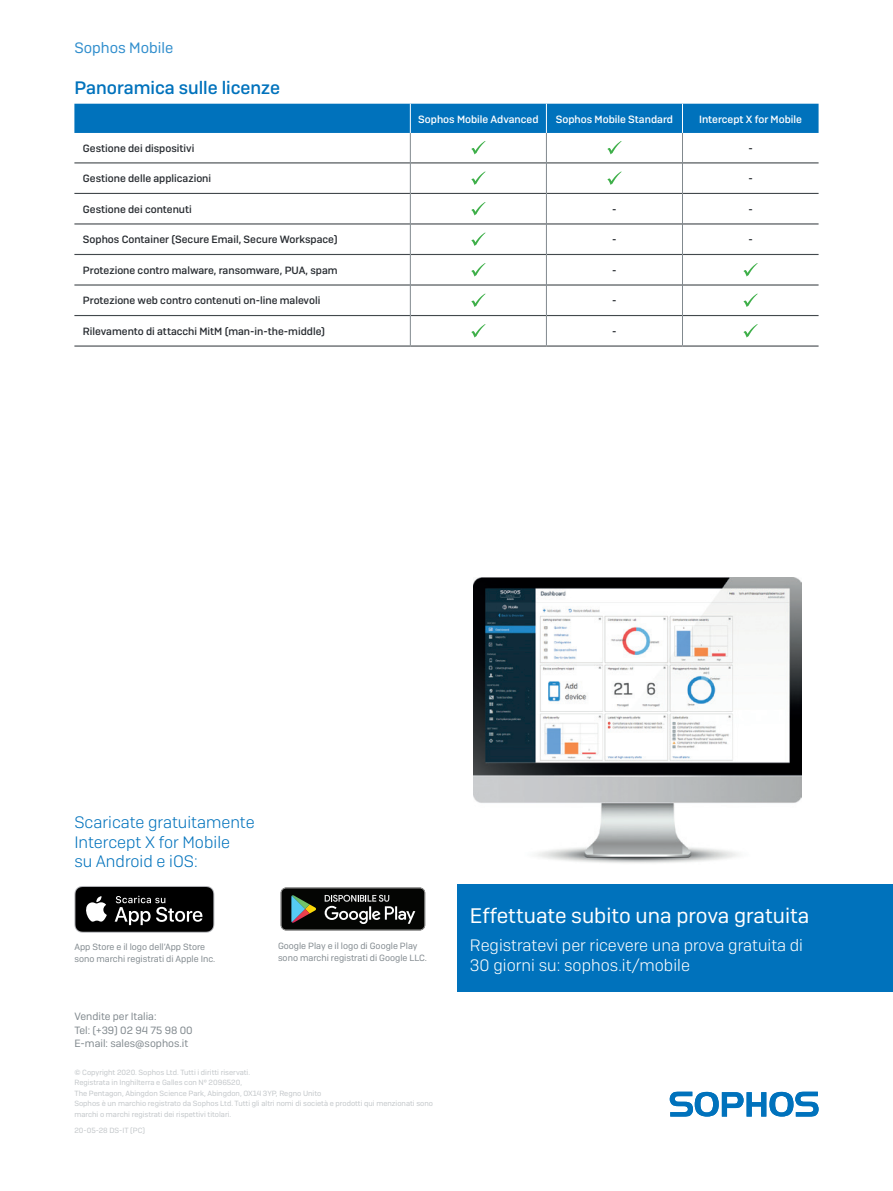
<style>
.page{position:relative;width:893px;height:1191px;background:#fff}
.page>*{position:absolute;margin:0;border:0;box-sizing:border-box;transform-origin:0 0}
.CTA_Heading{font:21px "Sophos Sans";color:#fff}
.Subheading_1{font:500 18px "Sophos Sans";color:#0072bc}
.CTA_Copy{font:300 16.5px/19.5px "Sophos Sans";color:#fff}
.CTA_Copy-2{font:300 16.5px/19.5px "Sophos Sans";color:#0072bc}
.t1{font:15px "Sophos Sans";color:#308ecd}
.Table_Left_Column{font:500 10.5px "Sophos Sans";color:#282c31}
.Table_Header{font:500 10.5px "Sophos Sans";color:#fff}
.Sales_Address{font:10.5px "Sophos Sans";color:#81898e}
.Note{font:9px/12px "Sophos Sans";color:#81898e}
.Copyright{font:7.5px/10.5px "Sophos Sans";color:#c2c6c9}
.Job_No__and_Version{font:7.5px "Sophos Sans";color:#c2c6c9}
</style>
<div class="page">
<div style="left:457px;top:884px;width:436px;height:107px;background:#0072bc"></div>
<hr style="left:74px;top:162px;width:336px;height:1px;background:#43494d">
<hr style="left:411px;top:162px;width:135px;height:1px;background:#43494d">
<hr style="left:547px;top:162px;width:135px;height:1px;background:#43494d">
<hr style="left:411px;top:193px;width:135px;height:1px;background:#43494d">
<hr style="left:547px;top:193px;width:135px;height:1px;background:#43494d">
<hr style="left:411px;top:223px;width:135px;height:1px;background:#43494d">
<hr style="left:547px;top:223px;width:135px;height:1px;background:#43494d">
<hr style="left:411px;top:254px;width:135px;height:1px;background:#43494d">
<hr style="left:547px;top:254px;width:135px;height:1px;background:#43494d">
<hr style="left:411px;top:284px;width:135px;height:1px;background:#43494d">
<hr style="left:547px;top:284px;width:135px;height:1px;background:#43494d">
<hr style="left:411px;top:315px;width:135px;height:1px;background:#43494d">
<hr style="left:547px;top:315px;width:135px;height:1px;background:#43494d">
<hr style="left:410px;top:345px;width:136px;height:1px;background:#43494d">
<hr style="left:546px;top:345px;width:136px;height:1px;background:#43494d">
<hr style="left:683px;top:162px;width:136px;height:1px;background:#43494d">
<hr style="left:74px;top:193px;width:336px;height:1px;background:#43494d">
<hr style="left:683px;top:193px;width:136px;height:1px;background:#43494d">
<hr style="left:74px;top:223px;width:336px;height:1px;background:#43494d">
<hr style="left:683px;top:223px;width:136px;height:1px;background:#43494d">
<hr style="left:74px;top:254px;width:336px;height:1px;background:#43494d">
<hr style="left:683px;top:254px;width:136px;height:1px;background:#43494d">
<hr style="left:74px;top:284px;width:336px;height:1px;background:#43494d">
<hr style="left:683px;top:284px;width:136px;height:1px;background:#43494d">
<hr style="left:74px;top:315px;width:336px;height:1px;background:#43494d">
<hr style="left:683px;top:315px;width:136px;height:1px;background:#43494d">
<hr style="left:74px;top:345px;width:336px;height:1px;background:#43494d">
<hr style="left:682px;top:345px;width:137px;height:1px;background:#43494d">
<hr style="left:410px;top:133px;width:1px;height:30px;background:#81898e">
<hr style="left:546px;top:133px;width:1px;height:30px;background:#81898e">
<hr style="left:682px;top:133px;width:1px;height:30px;background:#81898e">
<hr style="left:410px;top:163px;width:1px;height:30px;background:#81898e">
<hr style="left:546px;top:163px;width:1px;height:30px;background:#81898e">
<hr style="left:682px;top:163px;width:1px;height:30px;background:#81898e">
<hr style="left:410px;top:193px;width:1px;height:31px;background:#81898e">
<hr style="left:546px;top:193px;width:1px;height:31px;background:#81898e">
<hr style="left:682px;top:193px;width:1px;height:31px;background:#81898e">
<hr style="left:410px;top:224px;width:1px;height:30px;background:#81898e">
<hr style="left:546px;top:224px;width:1px;height:30px;background:#81898e">
<hr style="left:682px;top:224px;width:1px;height:30px;background:#81898e">
<hr style="left:410px;top:254px;width:1px;height:31px;background:#81898e">
<hr style="left:546px;top:254px;width:1px;height:31px;background:#81898e">
<hr style="left:682px;top:254px;width:1px;height:31px;background:#81898e">
<hr style="left:410px;top:285px;width:1px;height:30px;background:#81898e">
<hr style="left:546px;top:285px;width:1px;height:30px;background:#81898e">
<hr style="left:682px;top:285px;width:1px;height:30px;background:#81898e">
<hr style="left:410px;top:315px;width:1px;height:30px;background:#81898e">
<hr style="left:546px;top:315px;width:1px;height:30px;background:#81898e">
<hr style="left:682px;top:315px;width:1px;height:30px;background:#81898e">
<div style="left:74px;top:104px;width:745px;height:29px;background:#0072bc"></div>
<svg style="left:471px;top:141px;width:14px;height:13px"></svg>
<svg style="left:607px;top:141px;width:15px;height:13px"></svg>
<svg style="left:471px;top:171px;width:14px;height:14px"></svg>
<svg style="left:607px;top:171px;width:15px;height:14px"></svg>
<svg style="left:471px;top:202px;width:14px;height:13px"></svg>
<svg style="left:471px;top:232px;width:14px;height:14px"></svg>
<svg style="left:471px;top:263px;width:14px;height:13px"></svg>
<svg style="left:743px;top:263px;width:15px;height:13px"></svg>
<svg style="left:471px;top:293px;width:14px;height:14px"></svg>
<svg style="left:743px;top:293px;width:15px;height:14px"></svg>
<svg style="left:471px;top:324px;width:14px;height:13px"></svg>
<svg style="left:743px;top:324px;width:15px;height:13px"></svg>
<svg style="left:280px;top:891px;width:146px;height:40px"></svg>
<svg style="left:281px;top:887px;width:144px;height:43px;background:#2f322f"></svg>
<img style="left:474px;top:577px;width:328px;height:286px">
<svg style="left:74px;top:886px;width:140px;height:46px;background:#2d2d2d"></svg>
<svg style="left:670px;top:1091px;width:149px;height:25px"></svg>
<h3 class="t1" style="left:74px;top:39px;width:100px">Sophos Mobile</h3>
<p class="Subheading_1" style="left:74px;top:77px;width:207px">Panoramica sulle licenze</p>
<p class="Table_Header" style="left:418px;top:113px;width:122px">Sophos Mobile Advanced</p>
<p class="Table_Header" style="left:556px;top:113px;width:119px">Sophos Mobile Standard</p>
<p class="Table_Header" style="left:699px;top:113px;width:104px">Intercept X for Mobile</p>
<p class="Table_Left_Column" style="left:83px;top:142px;width:113px">Gestione dei dispositivi</p>
<p class="Table_Left_Column" style="left:748px;top:142px;width:6px">-</p>
<p class="Table_Left_Column" style="left:83px;top:172px;width:130px">Gestione delle applicazioni</p>
<p class="Table_Left_Column" style="left:748px;top:172px;width:6px">-</p>
<p class="Table_Left_Column" style="left:83px;top:203px;width:110px">Gestione dei contenuti</p>
<p class="Table_Left_Column" style="left:612px;top:203px;width:6px">-</p>
<p class="Table_Left_Column" style="left:748px;top:203px;width:6px">-</p>
<p class="Table_Left_Column" style="left:83px;top:233px;width:256px">Sophos Container (Secure Email, Secure Workspace)</p>
<p class="Table_Left_Column" style="left:612px;top:233px;width:6px">-</p>
<p class="Table_Left_Column" style="left:748px;top:233px;width:6px">-</p>
<p class="Table_Left_Column" style="left:83px;top:264px;width:256px">Protezione contro malware, ransomware, PUA, spam</p>
<p class="Table_Left_Column" style="left:612px;top:264px;width:6px">-</p>
<p class="Table_Left_Column" style="left:83px;top:294px;width:239px">Protezione web contro contenuti on-line malevoli</p>
<p class="Table_Left_Column" style="left:612px;top:294px;width:6px">-</p>
<p class="Table_Left_Column" style="left:83px;top:325px;width:244px">Rilevamento di attacchi MitM (man-in-the-middle)</p>
<p class="Table_Left_Column" style="left:612px;top:325px;width:6px">-</p>
<p class="CTA_Copy-2" style="left:74px;top:812px;width:182px">Scaricate gratuitamente<br>Intercept X for Mobile<br>su Android e iOS:</p>
<p class="Note" style="left:74px;top:940px;width:142px">App Store e il logo dell’App Store sono marchi registrati di Apple Inc.</p>
<p class="Note" style="left:278px;top:940px;width:150px">Google Play e il logo di Google Play sono marchi registrati di Google LLC.</p>
<p class="Sales_Address" style="left:74px;top:1010px;width:84px">Vendite per Italia:</p>
<p class="Sales_Address" style="left:74px;top:1023px;width:120px">Tel: (+39) 02 94 75 98 00</p>
<p class="Sales_Address" style="left:74px;top:1037px;width:115px">E-mail: sales@sophos.it</p>
<p class="Copyright" style="left:74px;top:1066px;width:177px">© Copyright 2020. Sophos Ltd. Tutti i diritti riservati.</p>
<p class="Copyright" style="left:74px;top:1077px;width:248px">Registrata in Inghilterra e Galles con Nº 2096520,<br>The Pentagon, Abingdon Science Park, Abingdon, OX14 3YP, Regno Unito</p>
<p class="Copyright" style="left:74px;top:1098px;width:360px">Sophos è un marchio registrato da Sophos Ltd. Tutti gli altri nomi di società e prodotti qui menzionati sono marchi o marchi registrati dei rispettivi titolari.</p>
<p class="Job_No__and_Version" style="left:74px;top:1125px;width:72px">20-05-28 DS-IT (PC)</p>
<p class="CTA_Heading" style="left:470px;top:903px;width:341px">Effettuate subito una prova gratuita</p>
<p class="CTA_Copy" style="left:470px;top:935px;width:335px">Registratevi per ricevere una prova gratuita di<br>30 giorni su: sophos.it/mobile</p>
</div>
